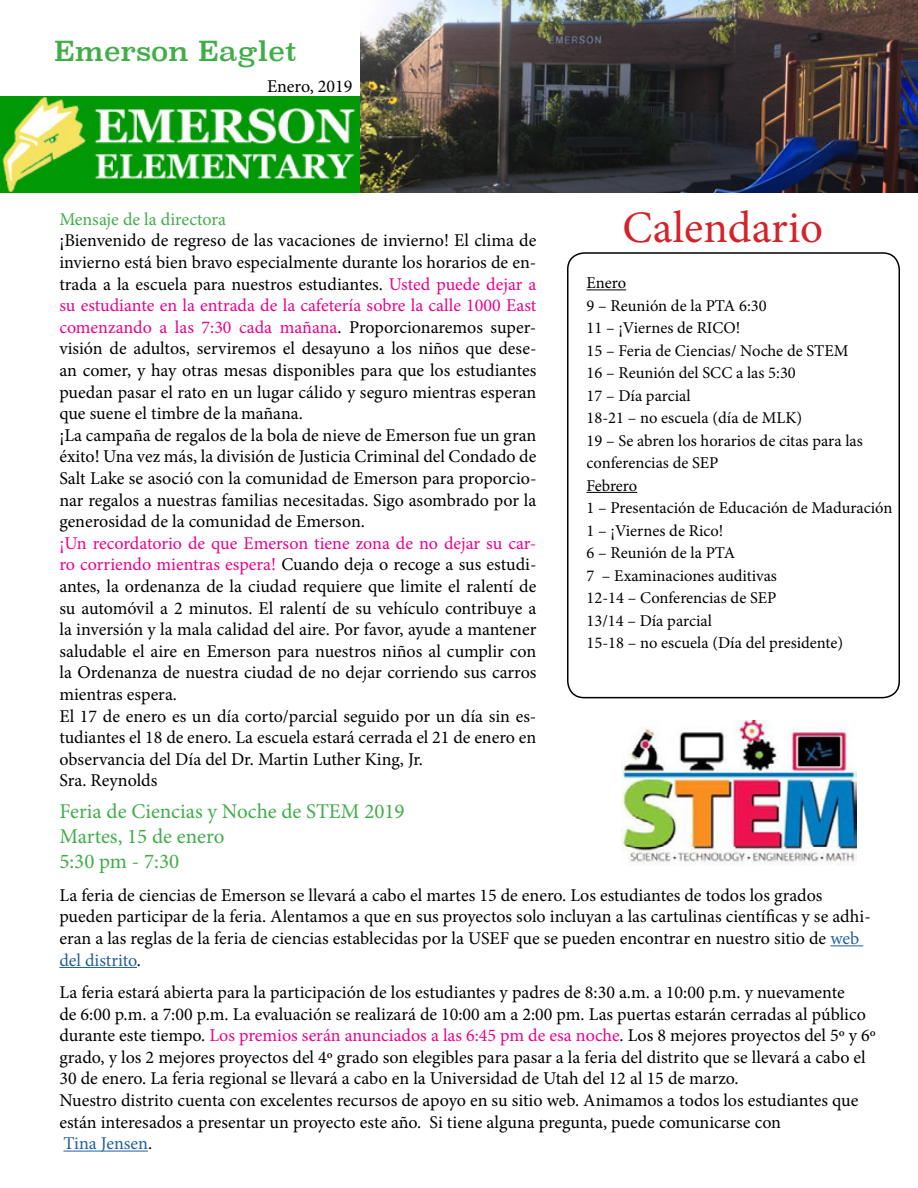
<style>
.page{position:relative;width:918px;height:1188px;background:#fff}
.page>*{position:absolute;margin:0;border:0;box-sizing:border-box;transform-origin:0 0}
.t1{font:45px "Minion Pro";color:#d2232a}
.t2{font:27px "Superclarendon";color:#41ad49}
.t3{font:21px/25.2px "Minion Pro";color:#41ad49}
.t4{font:18px/21.6px "Minion Pro";color:#000}
.t5{font:18px "Minion Pro";color:#41ad49}
.t6{font:16.5px/22.5px "Minion Pro";color:#000}
.s1{color:#ec008c}
.s2{color:#215e9e}
</style>
<div class="page">
<img style="left:360px;top:0;width:558px;height:193px">
<img style="left:0;top:97px;width:360px;height:96px">
<hr style="left:830px;top:945px;width:33px;height:1px;background:#215e9e">
<hr style="left:59px;top:967px;width:78px;height:1px;background:#215e9e">
<hr style="left:63px;top:1151px;width:85px;height:1px;background:#215e9e">
<img style="left:622px;top:720px;width:235px;height:145px">
<hr style="left:586px;top:289px;width:40px;height:1px;background:#000">
<hr style="left:586px;top:492px;width:51px;height:1px;background:#000">
<div style="left:567px;top:252px;width:333px;height:446px;border:2px solid #000;border-radius:16px"></div>
<h2 class="t2" style="left:54px;top:32px;width:244px">Emerson Eaglet</h2>
<p class="t4" style="left:267px;top:76px;width:87px">Enero, 2019</p>
<h1 class="t1" style="left:623px;top:197px;width:202px">Calendario</h1>
<p class="t5" style="left:59px;top:207px;width:168px">Mensaje de la directora</p>
<p class="t4" style="left:59px;top:230px;width:479px">¡Bienvenido de regreso de las vacaciones de invierno! El clima de invierno está bien bravo especialmente durante los horarios de en&shy;trada a la escuela para nuestros estudiantes. <span class="s1">Usted puede dejar a su estudiante en la entrada de la cafetería sobre la calle 1000 East comenzando a las 7:30 cada mañana</span>. Proporcionaremos super&shy;visión de adultos, serviremos el desayuno a los niños que dese&shy;an comer, y hay otras mesas disponibles para que los estudiantes puedan pasar el rato en un lugar cálido y seguro mientras esperan que suene el timbre de la mañana.<br>¡La campaña de regalos de la bola de nieve de Emerson fue un gran éxito! Una vez más, la división de Justicia Criminal del Condado de Salt Lake se asoció con la comunidad de Emerson para proporcio&shy;nar regalos a nuestras familias necesitadas. Sigo asombrado por la generosidad de la comunidad de Emerson.</p>
<p class="t4" style="left:59px;top:532px;width:479px"><span class="s1">¡Un recordatorio de que Emerson tiene zona de no dejar su car&shy;ro corriendo mientras espera!</span> Cuando deja o recoge a sus estudi&shy;antes, la ordenanza de la ciudad requiere que limite el ralentí de su automóvil a 2 minutos. El ralentí de su vehículo contribuye a la inversión y la mala calidad del aire. Por favor, ayude a mantener saludable el aire en Emerson para nuestros niños al cumplir con la Ordenanza de nuestra ciudad de no dejar corriendo sus carros mientras espera.<br>El 17 de enero es un día corto/parcial seguido por un día sin es&shy;tudiantes el 18 de enero. La escuela estará cerrada el 21 de enero en observancia del Día del Dr. Martin Luther King, Jr.<br>Sra. Reynolds</p>
<p class="t3" style="left:59px;top:799px;width:347px">Feria de Ciencias y Noche de STEM 2019<br>Martes, 15 de enero<br>5:30 pm - 7:30</p>
<p class="t4" style="left:59px;top:884px;width:813px">La feria de ciencias de Emerson se llevará a cabo el martes 15 de enero. Los estudiantes de todos los grados pueden participar de la feria. Alentamos a que en sus proyectos solo incluyan a las cartulinas científicas y se adhi&shy;eran a las reglas de la feria de ciencias establecidas por la USEF que se pueden encontrar en nuestro sitio de <span class="s2">web del distrito</span>.</p>
<p class="t4" style="left:59px;top:982px;width:818px">La feria estará abierta para la participación de los estudiantes y padres de 8:30 a.m. a 10:00 p.m. y nuevamente<br>de 6:00 p.m. a 7:00 p.m. La evaluación se realizará de 10:00 am a 2:00 pm. Las puertas estarán cerradas al público durante este tiempo. <span class="s1">Los premios serán anunciados a las 6:45 pm de esa noche</span>. Los 8 mejores proyectos del 5º y 6º grado, y los 2 mejores proyectos del 4º grado son elegibles para pasar a la feria del distrito que se llevará a cabo el 30 de enero. La feria regional se llevará a cabo en la Universidad de Utah del 12 al 15 de marzo.<br>Nuestro distrito cuenta con excelentes recursos de apoyo en su sitio web. Animamos a todos los estudiantes que están interesados a presentar un proyecto este año. Si tiene alguna pregunta, puede comunicarse con<br><span class="s2">Tina Jensen</span>.</p>
<p class="t6" style="left:586px;top:272px;width:308px">Enero<br>9 – Reunión de la PTA 6:30<br>11 – ¡Viernes de RICO!<br>15 – Feria de Ciencias/ Noche de STEM<br>16 – Reunión del SCC a las 5:30<br>17 – Día parcial<br>18-21 – no escuela (día de MLK)<br>19 – Se abren los horarios de citas para las conferencias de SEP<br>Febrero<br>1 – Presentación de Educación de Maduración<br>1 – ¡Viernes de Rico!<br>6 – Reunión de la PTA<br>7 – Examinaciones auditivas<br>12-14 – Conferencias de SEP<br>13/14 – Día parcial<br>15-18 – no escuela (Día del presidente)</p>
</div>
